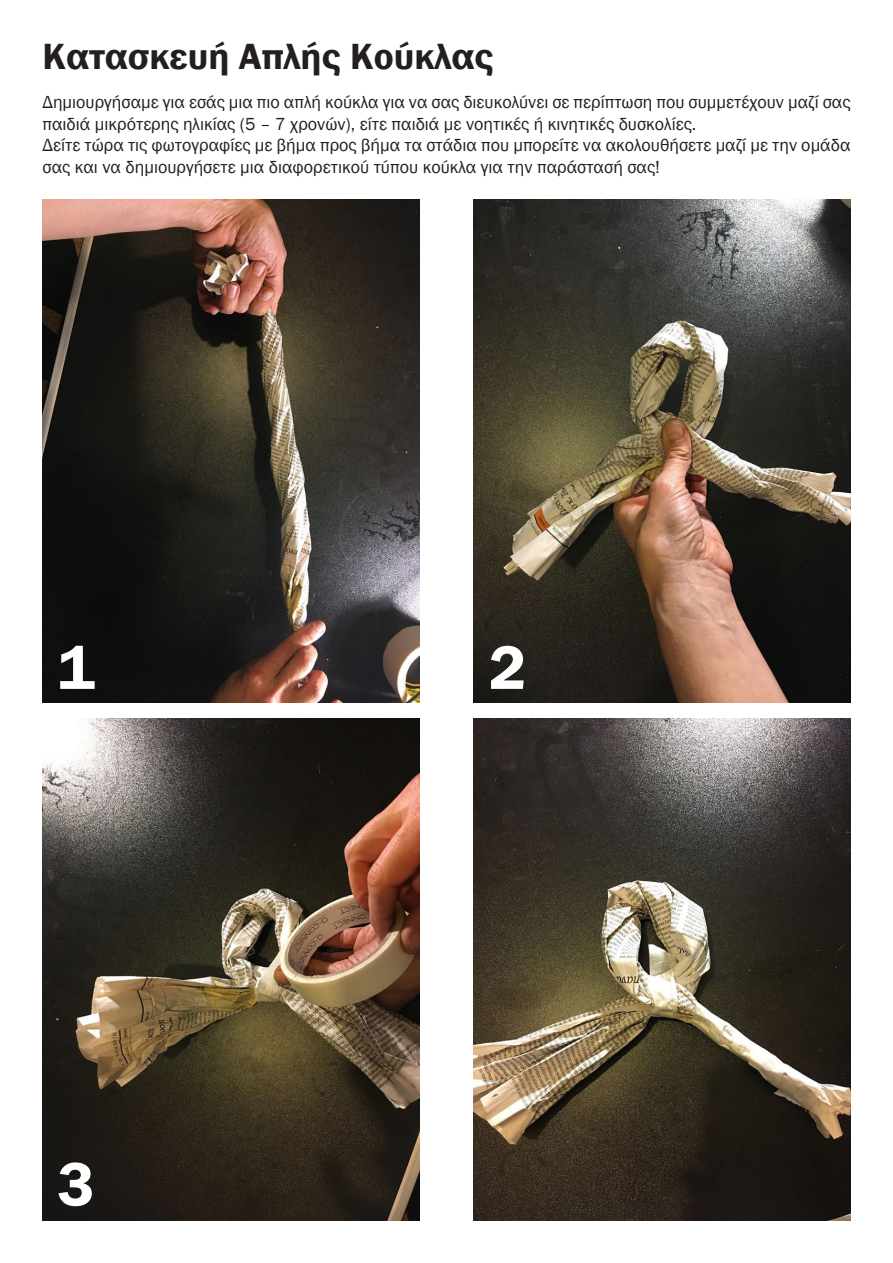
<style>
.page{position:relative;width:893px;height:1263px;background:#fff}
.page>*{position:absolute;margin:0;border:0;box-sizing:border-box;transform-origin:0 0}
.t1{font:600 63.75px "Franklin Gothic";color:#fff}
.t2{font:600 37.5px "Franklin Gothic";color:#231f20}
.t3{font:18px/21.6px "Franklin Gothic";color:#231f20}
</style>
<div class="page">
<img style="left:43px;top:200px;width:376px;height:502px">
<img style="left:43px;top:718px;width:376px;height:502px">
<img style="left:474px;top:200px;width:376px;height:502px">
<img style="left:474px;top:718px;width:376px;height:502px">
<p class="t2" style="left:43px;top:33px;width:453px">Κατασκευή Απλής Κούκλας</p>
<p class="t3" style="left:43px;top:92px;width:809px">Δημιουργήσαμε για εσάς μια πιο απλή κούκλα για να σας διευκολύνει σε περίπτωση που συμμετέχουν μαζί σας παιδιά μικρότερης ηλικίας (5 – 7 χρονών), είτε παιδιά με νοητικές ή κινητικές δυσκολίες.</p>
<p class="t3" style="left:43px;top:135px;width:809px">Δείτε τώρα τις φωτογραφίες με βήμα προς βήμα τα στάδια που μπορείτε να ακολουθήσετε μαζί με την ομάδα σας και να δημιουργήσετε μια διαφορετικού τύπου κούκλα για την παράστασή σας!</p>
<p class="t1" style="left:57px;top:628px;width:39px">1</p>
<p class="t1" style="left:57px;top:1145px;width:39px">3</p>
<p class="t1" style="left:489px;top:628px;width:39px">2</p>
</div>
